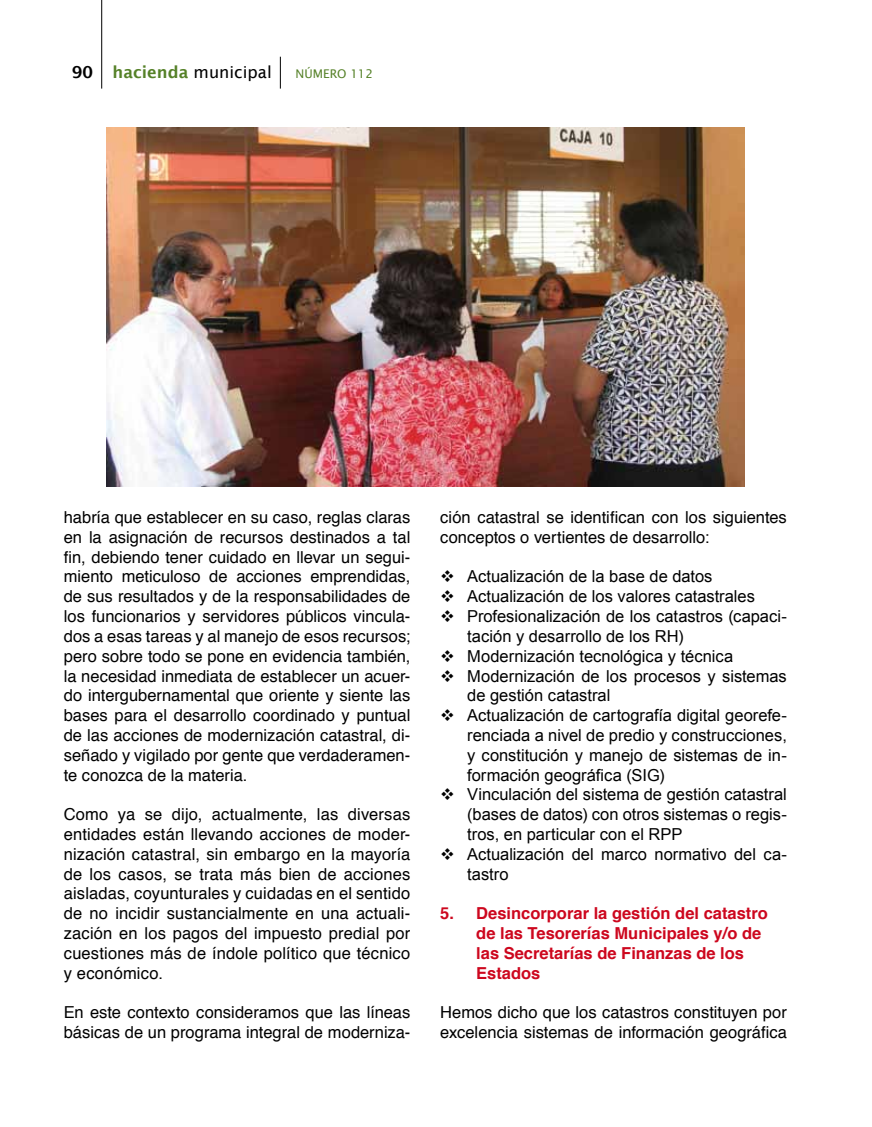
<style>
.page{position:relative;width:872px;height:1127px;background:#fff}
.page>*{position:absolute;margin:0;border:0;box-sizing:border-box;transform-origin:0 0}
.t1{font:16.5px/19.8px "Helvetica";color:#000}
.t2{font:16.5px/19.8px "Arial";color:#000}
.t3{font:700 16.5px/19.8px "Helvetica";color:#cd071e}
.t4{font:16.5px "Lucida Sans";color:#000}
.t5{font:12px "Lucida Sans";color:#558128}
.s1{font-weight:600}
.s2{font-weight:600;color:#558128}
</style>
<div class="page">
<img style="left:106px;top:128px;width:638px;height:359px">
<hr style="left:101px;top:0;width:1px;height:89px;background:#000">
<hr style="left:280px;top:57px;width:1px;height:32px;background:#000">
<p class="t4" style="left:72px;top:62px;width:201px"><span class="s1">90</span> <span class="s2">hacienda</span> municipal</p>
<p class="t5" style="left:296px;top:67px;width:79px">NÚMERO 112</p>
<p class="t1" style="left:64px;top:508px;width:348px;text-align:justify">habría que establecer en su caso, reglas claras en la asignación de recursos destinados a tal fin, debiendo tener cuidado en llevar un segui&shy;miento meticuloso de acciones emprendidas, de sus resultados y de la responsabilidades de los funcionarios y servidores públicos vincula&shy;dos a esas tareas y al manejo de esos recursos; pero sobre todo se pone en evidencia también, la necesidad inmediata de establecer un acuer&shy;do intergubernamental que oriente y siente las bases para el desarrollo coordinado y puntual de las acciones de modernización catastral, di&shy;señado y vigilado por gente que verdaderamen&shy;te conozca de la materia.</p>
<p class="t1" style="left:64px;top:805px;width:348px;text-align:justify">Como ya se dijo, actualmente, las diversas entidades están llevando acciones de moder&shy;nización catastral, sin embargo en la mayoría de los casos, se trata más bien de acciones aisladas, coyunturales y cuidadas en el sentido de no incidir sustancialmente en una actuali&shy;zación en los pagos del impuesto predial por cuestiones más de índole político que técnico y económico.</p>
<p class="t1" style="left:64px;top:1003px;width:348px">En este contexto consideramos que las líneas básicas de un programa integral de moderniza-</p>
<p class="t1" style="left:440px;top:508px;width:348px">ción catastral se identifican con los siguientes conceptos o vertientes de desarrollo:</p>
<p class="t2" style="left:440px;top:567px;width:274px">❖ Actualización de la base de datos</p>
<p class="t2" style="left:440px;top:586px;width:316px">❖ Actualización de los valores catastrales</p>
<p class="t2" style="left:467px;top:606px;width:321px;text-indent:-27px">❖ Profesionalización de los catastros (capaci&shy;tación y desarrollo de los RH)</p>
<p class="t2" style="left:440px;top:646px;width:294px">❖ Modernización tecnológica y técnica</p>
<p class="t2" style="left:467px;top:666px;width:321px;text-indent:-27px">❖ Modernización de los procesos y sistemas de gestión catastral</p>
<p class="t2" style="left:467px;top:705px;width:321px;text-align:justify;text-indent:-27px">❖ Actualización de cartografía digital georefe&shy;renciada a nivel de predio y construcciones, y constitución y manejo de sistemas de in&shy;formación geográfica (SIG)</p>
<p class="t2" style="left:467px;top:784px;width:321px;text-align:justify;text-indent:-27px">❖ Vinculación del sistema de gestión catastral (bases de datos) con otros sistemas o regis&shy;tros, en particular con el RPP</p>
<p class="t2" style="left:467px;top:844px;width:321px;text-indent:-27px">❖ Actualización del marco normativo del ca&shy;tastro</p>
<p class="t3" style="left:476px;top:903px;width:293px;text-indent:-36px">5. Desincorporar la gestión del catastro de las Tesorerías Municipales y/o de las Secretarías de Finanzas de los<br>Estados</p>
<p class="t1" style="left:440px;top:1003px;width:348px">Hemos dicho que los catastros constituyen por excelencia sistemas de información geográfica</p>
</div>
